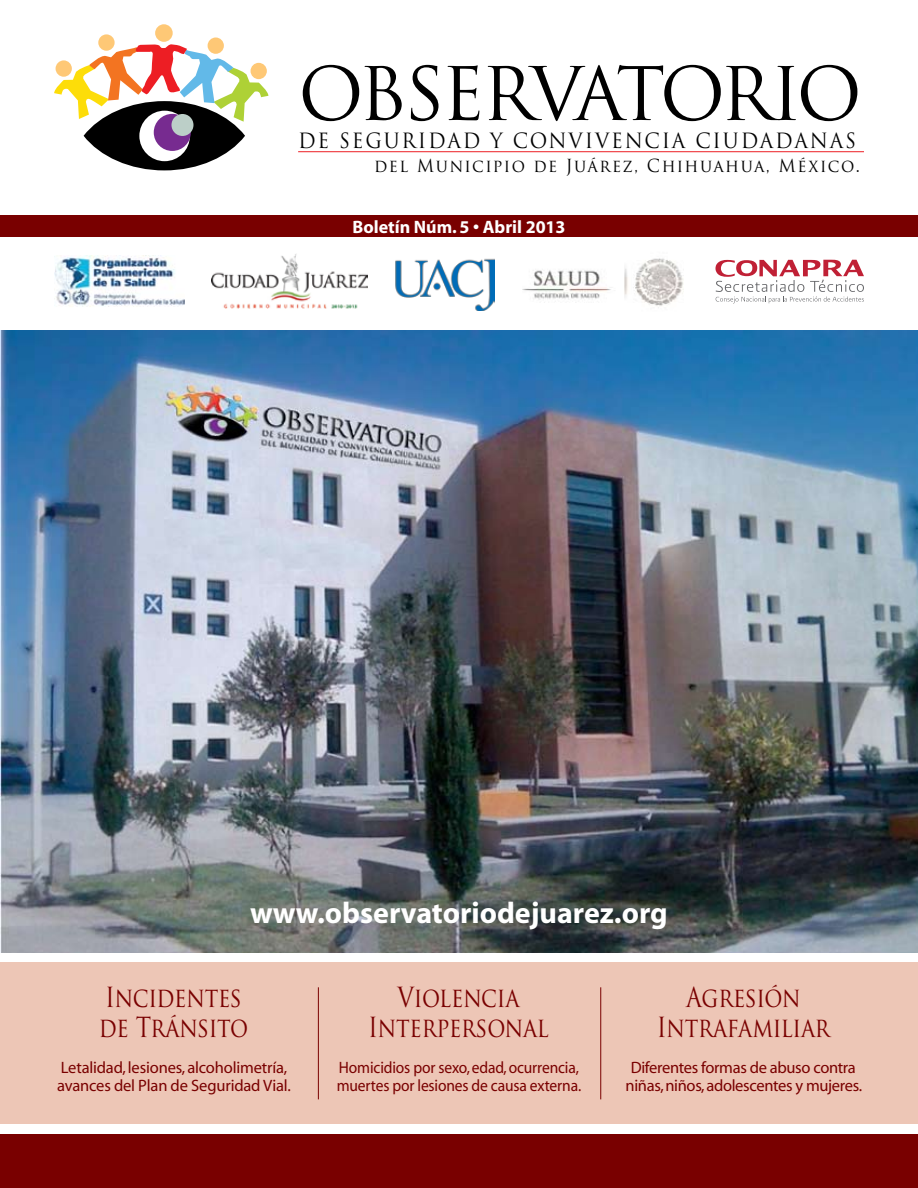
<style>
.page{position:relative;width:918px;height:1188px;background:#fff}
.page>*{position:absolute;margin:0;border:0;box-sizing:border-box;transform-origin:0 0}
.t1{font:71.7px "Trajan Pro";letter-spacing:-.075em;color:#000}
.t2{font:700 30px "Myriad";color:#fff}
.t3{font:27px/30px "Trajan Pro";letter-spacing:-.01em;color:#790000;text-align:center;scale:.83 1}
.t4{font:20.4px "Trajan Pro";letter-spacing:.095em;color:#000;scale:.94 1}
.t5{font:700 18px "Myriad";color:#fff}
.t6{font:17.55px "Trajan Pro";letter-spacing:.095em;color:#000;scale:.94 1}
.t7{font:16.5px/18px "Myriad";letter-spacing:-.01em;color:#790000}
.t8{font:16.5px/18px "Myriad";letter-spacing:-.01em;color:#790000;scale:.94 1}
</style>
<div class="page">
<div style="left:0;top:216px;width:918px;height:21px;background:#790000"></div>
<img style="left:0;top:331px;width:918px;height:622px">
<div style="left:98px;top:34px;width:17px;height:17px;background:#fec876;border-radius:50%"></div>
<div style="left:155px;top:24px;width:18px;height:18px;background:#fec876;border-radius:50%"></div>
<div style="left:208px;top:38px;width:16px;height:16px;background:#fec876;border-radius:50%"></div>
<svg style="left:54px;top:44px;width:215px;height:126px"></svg>
<hr style="left:298px;top:151px;width:566px;height:1px;background:#ed1e24">
<div style="left:0;top:1134px;width:918px;height:54px;background:#790000"></div>
<div style="left:0;top:962px;width:918px;height:162px;background:#edc6b6"></div>
<hr style="left:600px;top:987px;width:1px;height:112px;background:#790000">
<hr style="left:318px;top:987px;width:1px;height:112px;background:#790000">
<img style="left:523px;top:258px;width:160px;height:50px">
<img style="left:395px;top:258px;width:100px;height:52px">
<img style="left:211px;top:254px;width:157px;height:55px">
<svg style="left:715px;top:260px;width:149px;height:43px"></svg>
<img style="left:55px;top:255px;width:130px;height:52px">
<h1 class="t1" style="left:298px;top:48px;width:565px">OBSERVATORIO</h1>
<p class="t4" style="left:298px;top:127px;width:595px">DE SEGURIDAD Y CONVIVENCIA CIUDADANAS</p>
<p class="t6" style="left:374px;top:155px;width:518px">del Municipio de Juárez, Chihuahua, México.</p>
<h1 class="t1" style="left:282px;top:62px;width:565px">OBSERVATORIO</h1>
<p class="t4" style="left:282px;top:141px;width:595px">DE SEGURIDAD Y CONVIVENCIA CIUDADANAS</p>
<p class="t5" style="left:352px;top:218px;width:215px">Boletín Núm. 5 • Abril 2013</p>
<h2 class="t2" style="left:250px;top:897px;width:419px">www.observatoriodejuarez.org</h2>
<h3 class="t3" style="left:99px;top:982px;width:182px;text-align:left">Incidentes de Tránsito</h3>
<p class="t7" style="left:57px;top:1059px;width:235px">Letalidad, lesiones, alcoholimetría, avances del Plan de Seguridad Vial.</p>
<h3 class="t3" style="left:368px;top:982px;width:219px">Violencia<br>Interpersonal</h3>
<p class="t8" style="left:337px;top:1059px;width:262px">Homicidios por sexo, edad, ocurrencia, muertes por lesiones de causa externa.</p>
<h3 class="t3" style="left:657px;top:982px;width:210px">Agresión<br>Intrafamiliar</h3>
<p class="t7" style="left:626px;top:1059px;width:238px;text-align:center">Diferentes formas de abuso contra niñas, niños, adolescentes y mujeres.</p>
</div>
